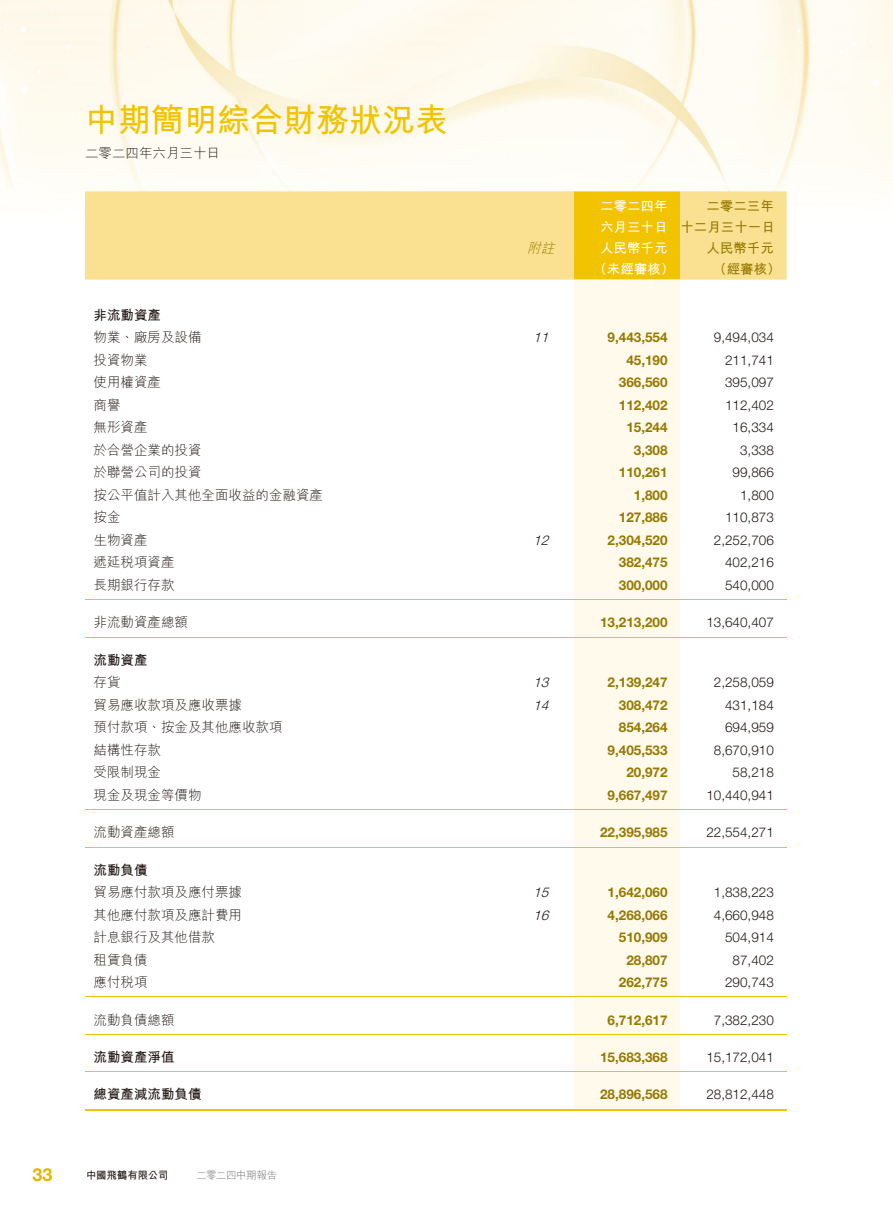
<style>
.page{position:relative;width:893px;height:1212px;background:#fff}
.page>*{position:absolute;margin:0;border:0;box-sizing:border-box;transform-origin:0 0}
.t1{font:33px "M Hei HK Bold E Ten B5 H";color:#f2c300}
.t2{font:700 18px "Helvetica Neue LT Std";color:#e2b700}
.t3{font:300 13.5px "Helvetica Neue LT Std";color:#231916}
.t4{font:700 13.5px "Helvetica Neue LT Std";color:#967900}
.t5{font:13.5px "M Hei HK Light E Ten B5 H";color:#231916}
.t6{font:13.5px "M Hei HK Bold E Ten B5 H";color:#231916}
.t7{font:13.5px/21px "M Hei HK Bold E Ten B5 H";color:#967900;text-align:right}
.t8{font:13.5px/21px "M Hei HK Bold E Ten B5 H";color:#fff}
.t9{font:italic 300 13.5px "Helvetica Neue LT Std";color:#231916}
.t10{font:italic 13.5px "M Hei HK Light E Ten B5 H";color:#967900}
.t11{font:10.5px "M Hei HK Bold E Ten B5 H";letter-spacing:-.015em;color:#231916}
.t12{font:10.5px "M Hei HK Light E Ten B5 H";letter-spacing:-.04em;color:#717171}
</style>
<div class="page">
<img style="left:0;top:0;width:893px;height:191px">
<div style="left:85px;top:191px;width:489px;height:89px;background:#fae191"></div>
<svg style="left:574px;top:191px;width:213px;height:89px;background:#f6d24a"></svg>
<div style="left:574px;top:280px;width:106px;height:829px;background:#fffaec"></div>
<hr style="left:85px;top:599px;width:702px;height:1px;background:#f2c300">
<hr style="left:85px;top:637px;width:702px;height:1px;background:#f2c300">
<hr style="left:85px;top:809px;width:702px;height:1px;background:#f2c300">
<hr style="left:85px;top:847px;width:702px;height:1px;background:#f2c300">
<hr style="left:85px;top:996px;width:702px;height:1px;background:#f2c300">
<hr style="left:85px;top:1034px;width:702px;height:1px;background:#f2c300">
<hr style="left:85px;top:1071px;width:702px;height:1px;background:#f2c300">
<hr style="left:85px;top:1109px;width:702px;height:2px;background:#f2c300">
<h1 class="t1" style="left:85px;top:107px;width:364px">中期簡明綜合財務狀況表</h1>
<p class="t5" style="left:85px;top:148px;width:136px">二零二四年六月三十日</p>
<p class="t8" style="left:600px;top:197px;width:69px">二零二四年六月三十日</p>
<p class="t7" style="left:680px;top:197px;width:96px">二零二三年<br>十二月三十一日</p>
<p class="t10" style="left:527px;top:242px;width:32px">附註</p>
<p class="t8" style="left:600px;top:239px;width:69px">人民幣千元</p>
<p class="t7" style="left:706px;top:239px;width:69px">人民幣千元</p>
<p class="t8" style="left:593px;top:260px;width:82px">（未經審核）</p>
<p class="t7" style="left:713px;top:260px;width:69px">（經審核）</p>
<p class="t6" style="left:94px;top:310px;width:69px">非流動資產</p>
<p class="t5" style="left:94px;top:332px;width:109px">物業、廠房及設備</p>
<p class="t9" style="left:533px;top:333px;width:20px">11</p>
<p class="t4" style="left:608px;top:333px;width:62px">9,443,554</p>
<p class="t3" style="left:714px;top:333px;width:62px">9,494,034</p>
<p class="t5" style="left:94px;top:355px;width:55px">投資物業</p>
<p class="t4" style="left:626px;top:355px;width:43px">45,190</p>
<p class="t3" style="left:725px;top:355px;width:50px">211,741</p>
<p class="t5" style="left:94px;top:377px;width:69px">使用權資產</p>
<p class="t4" style="left:619px;top:378px;width:50px">366,560</p>
<p class="t3" style="left:725px;top:378px;width:50px">395,097</p>
<p class="t5" style="left:94px;top:400px;width:28px">商譽</p>
<p class="t4" style="left:619px;top:400px;width:50px">112,402</p>
<p class="t3" style="left:725px;top:400px;width:50px">112,402</p>
<p class="t5" style="left:94px;top:422px;width:55px">無形資產</p>
<p class="t4" style="left:626px;top:423px;width:43px">15,244</p>
<p class="t3" style="left:733px;top:423px;width:43px">16,334</p>
<p class="t5" style="left:94px;top:445px;width:109px">於合營企業的投資</p>
<p class="t4" style="left:634px;top:445px;width:35px">3,308</p>
<p class="t3" style="left:740px;top:445px;width:35px">3,338</p>
<p class="t5" style="left:94px;top:467px;width:109px">於聯營公司的投資</p>
<p class="t4" style="left:619px;top:468px;width:50px">110,261</p>
<p class="t3" style="left:733px;top:468px;width:43px">99,866</p>
<p class="t5" style="left:94px;top:490px;width:231px">按公平值計入其他全面收益的金融資產</p>
<p class="t4" style="left:634px;top:490px;width:35px">1,800</p>
<p class="t3" style="left:740px;top:490px;width:35px">1,800</p>
<p class="t5" style="left:94px;top:512px;width:28px">按金</p>
<p class="t4" style="left:619px;top:513px;width:50px">127,886</p>
<p class="t3" style="left:725px;top:513px;width:50px">110,873</p>
<p class="t5" style="left:94px;top:535px;width:55px">生物資產</p>
<p class="t9" style="left:533px;top:535px;width:20px">12</p>
<p class="t4" style="left:608px;top:535px;width:62px">2,304,520</p>
<p class="t3" style="left:714px;top:535px;width:62px">2,252,706</p>
<p class="t5" style="left:94px;top:557px;width:82px">遞延稅項資產</p>
<p class="t4" style="left:619px;top:558px;width:50px">382,475</p>
<p class="t3" style="left:725px;top:558px;width:50px">402,216</p>
<p class="t5" style="left:94px;top:580px;width:82px">長期銀行存款</p>
<p class="t4" style="left:619px;top:580px;width:50px">300,000</p>
<p class="t3" style="left:725px;top:580px;width:50px">540,000</p>
<p class="t5" style="left:94px;top:617px;width:96px">非流動資產總額</p>
<p class="t4" style="left:600px;top:618px;width:69px">13,213,200</p>
<p class="t3" style="left:706px;top:618px;width:69px">13,640,407</p>
<p class="t6" style="left:94px;top:655px;width:55px">流動資產</p>
<p class="t5" style="left:94px;top:677px;width:29px">存貨</p>
<p class="t9" style="left:533px;top:678px;width:20px">13</p>
<p class="t4" style="left:608px;top:678px;width:62px">2,139,247</p>
<p class="t3" style="left:714px;top:678px;width:62px">2,258,059</p>
<p class="t5" style="left:94px;top:700px;width:150px">貿易應收款項及應收票據</p>
<p class="t9" style="left:533px;top:700px;width:20px">14</p>
<p class="t4" style="left:619px;top:700px;width:50px">308,472</p>
<p class="t3" style="left:725px;top:700px;width:50px">431,184</p>
<p class="t5" style="left:94px;top:722px;width:190px">預付款項、按金及其他應收款項</p>
<p class="t4" style="left:619px;top:723px;width:50px">854,264</p>
<p class="t3" style="left:725px;top:723px;width:50px">694,959</p>
<p class="t5" style="left:94px;top:745px;width:69px">結構性存款</p>
<p class="t4" style="left:608px;top:745px;width:62px">9,405,533</p>
<p class="t3" style="left:714px;top:745px;width:62px">8,670,910</p>
<p class="t5" style="left:94px;top:767px;width:69px">受限制現金</p>
<p class="t4" style="left:626px;top:768px;width:43px">20,972</p>
<p class="t3" style="left:733px;top:768px;width:43px">58,218</p>
<p class="t5" style="left:94px;top:790px;width:109px">現金及現金等價物</p>
<p class="t4" style="left:608px;top:790px;width:62px">9,667,497</p>
<p class="t3" style="left:706px;top:790px;width:69px">10,440,941</p>
<p class="t5" style="left:94px;top:827px;width:82px">流動資產總額</p>
<p class="t4" style="left:600px;top:827px;width:69px">22,395,985</p>
<p class="t3" style="left:706px;top:827px;width:69px">22,554,271</p>
<p class="t6" style="left:94px;top:864px;width:55px">流動負債</p>
<p class="t5" style="left:94px;top:887px;width:150px">貿易應付款項及應付票據</p>
<p class="t9" style="left:533px;top:887px;width:20px">15</p>
<p class="t4" style="left:608px;top:887px;width:62px">1,642,060</p>
<p class="t3" style="left:714px;top:887px;width:62px">1,838,223</p>
<p class="t5" style="left:94px;top:909px;width:150px">其他應付款項及應計費用</p>
<p class="t9" style="left:533px;top:910px;width:20px">16</p>
<p class="t4" style="left:608px;top:910px;width:62px">4,268,066</p>
<p class="t3" style="left:714px;top:910px;width:62px">4,660,948</p>
<p class="t5" style="left:94px;top:932px;width:123px">計息銀行及其他借款</p>
<p class="t4" style="left:619px;top:932px;width:50px">510,909</p>
<p class="t3" style="left:725px;top:932px;width:50px">504,914</p>
<p class="t5" style="left:94px;top:954px;width:55px">租賃負債</p>
<p class="t4" style="left:626px;top:955px;width:43px">28,807</p>
<p class="t3" style="left:733px;top:955px;width:43px">87,402</p>
<p class="t5" style="left:94px;top:977px;width:55px">應付稅項</p>
<p class="t4" style="left:619px;top:977px;width:50px">262,775</p>
<p class="t3" style="left:725px;top:977px;width:50px">290,743</p>
<p class="t5" style="left:94px;top:1014px;width:82px">流動負債總額</p>
<p class="t4" style="left:608px;top:1015px;width:62px">6,712,617</p>
<p class="t3" style="left:714px;top:1015px;width:62px">7,382,230</p>
<p class="t6" style="left:94px;top:1052px;width:82px">流動資產淨值</p>
<p class="t4" style="left:600px;top:1052px;width:69px">15,683,368</p>
<p class="t3" style="left:706px;top:1052px;width:69px">15,172,041</p>
<p class="t6" style="left:94px;top:1089px;width:109px">總資產減流動負債</p>
<p class="t4" style="left:600px;top:1090px;width:69px">28,896,568</p>
<p class="t3" style="left:706px;top:1090px;width:69px">28,812,448</p>
<h2 class="t2" style="left:33px;top:1168px;width:22px">33</h2>
<p class="t11" style="left:86px;top:1171px;width:84px">中國飛鶴有限公司</p>
<p class="t12" style="left:196px;top:1171px;width:82px">二零二四中期報告</p>
</div>
